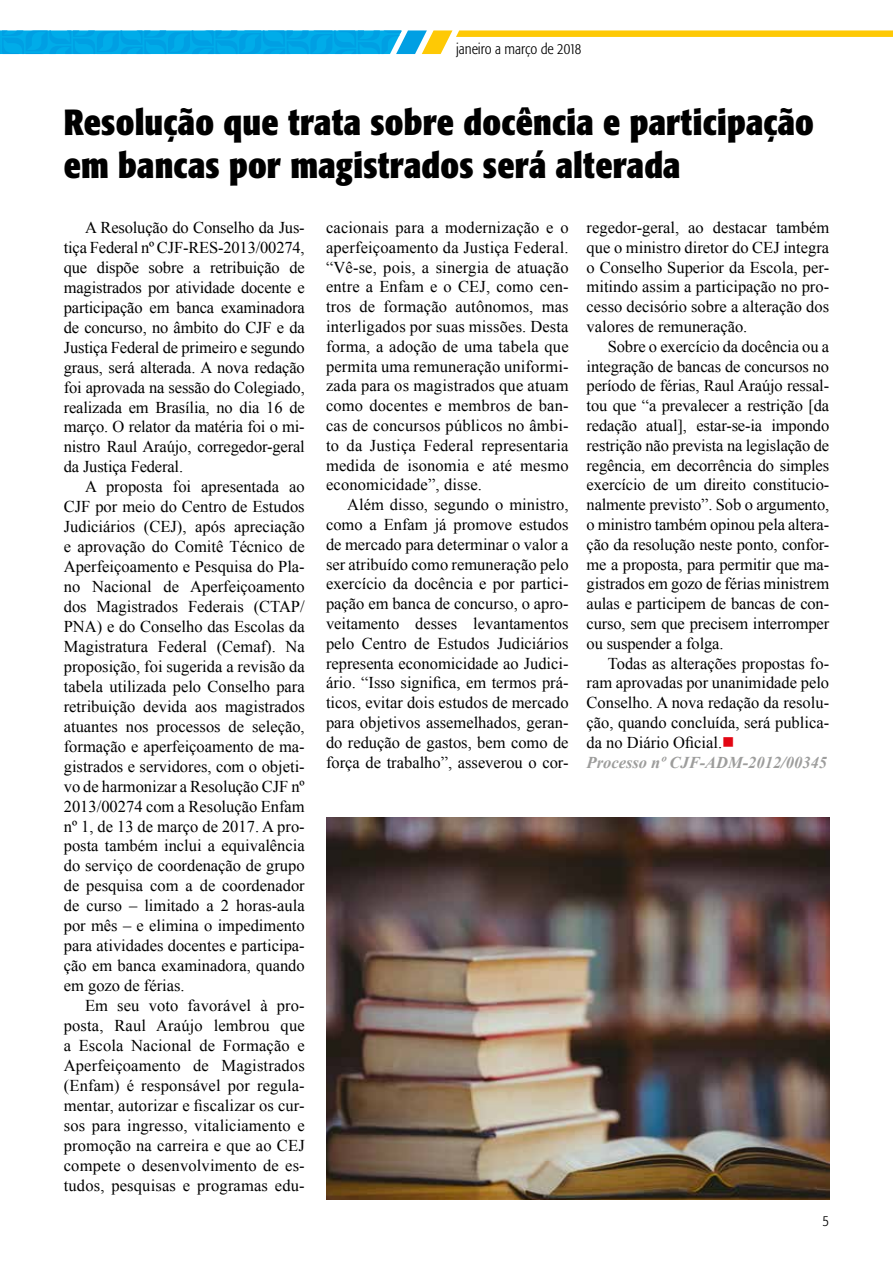
<style>
.page{position:relative;width:893px;height:1263px;background:#fff}
.page>*{position:absolute;margin:0;border:0;box-sizing:border-box;transform-origin:0 0}
.t1{font:700 condensed 36px/43.2px "Formata";letter-spacing:.005em;color:#000}
.t2{font:16.5px/19.8px "Times New Roman";color:#000;text-align:justify}
.t3{font:300 condensed 15px "Formata";color:#000}
.s1{color:#e30613}
.s2{font-weight:700;font-style:italic;color:#9d9d9c}
</style>
<div class="page">
<svg style="left:0;top:30px;width:893px;height:24px"></svg>
<img style="left:326px;top:817px;width:503px;height:382px">
<p class="t3" style="left:456px;top:40px;width:127px">janeiro a março de 2018</p>
<h1 class="t1" style="left:64px;top:100px;width:752px">Resolução que trata sobre docência e participação em bancas por magistrados será alterada</h1>
<p class="t2" style="left:64px;top:217px;width:242px;text-indent:21px">A Resolução do Conselho da Jus&shy;tiça Federal nº CJF-RES-2013/00274, que dispõe sobre a retribuição de magistrados por atividade docente e participação em banca examinadora de concurso, no âmbito do CJF e da Justiça Federal de primeiro e segundo graus, será alterada. A nova redação foi aprovada na sessão do Colegiado, realizada em Brasília, no dia 16 de março. O relator da matéria foi o mi&shy;nistro Raul Araújo, corregedor-geral da Justiça Federal.</p>
<p class="t2" style="left:64px;top:477px;width:242px;text-indent:21px">A proposta foi apresentada ao CJF por meio do Centro de Estudos Judiciários (CEJ), após apreciação e aprovação do Comitê Técnico de Aperfeiçoamento e Pesquisa do Pla&shy;no Nacional de Aperfeiçoamento dos Magistrados Federais (CTAP/ PNA) e do Conselho das Escolas da Magistratura Federal (Cemaf). Na proposição, foi sugerida a revisão da tabela utilizada pelo Conselho para retribuição devida aos magistrados atuantes nos processos de seleção, formação e aperfeiçoamento de ma&shy;gistrados e servidores, com o objeti&shy;vo de harmonizar a Resolução CJF nº 2013/00274 com a Resolução Enfam nº 1, de 13 de março de 2017. A pro&shy;posta também inclui a equivalência do serviço de coordenação de grupo de pesquisa com a de coordenador de curso – limitado a 2 horas-aula por mês – e elimina o impedimento para atividades docentes e participa&shy;ção em banca examinadora, quando em gozo de férias.</p>
<p class="t2" style="left:64px;top:995px;width:242px;text-indent:21px">Em seu voto favorável à pro&shy;posta, Raul Araújo lembrou que a Escola Nacional de Formação e Aperfeiçoamento de Magistrados (Enfam) é responsável por regula&shy;mentar, autorizar e fiscalizar os cur&shy;sos para ingresso, vitaliciamento e promoção na carreira e que ao CEJ compete o desenvolvimento de es&shy;tudos, pesquisas e programas edu-</p>
<p class="t2" style="left:326px;top:217px;width:244px">cacionais para a modernização e o aperfeiçoamento da Justiça Federal. “Vê-se, pois, a sinergia de atuação entre a Enfam e o CEJ, como cen&shy;tros de formação autônomos, mas interligados por suas missões. Desta forma, a adoção de uma tabela que permita uma remuneração uniformi&shy;zada para os magistrados que atuam como docentes e membros de ban&shy;cas de concursos públicos no âmbi&shy;to da Justiça Federal representaria medida de isonomia e até mesmo economicidade”, disse.</p>
<p class="t2" style="left:326px;top:494px;width:244px;text-indent:21px">Além disso, segundo o ministro, como a Enfam já promove estudos de mercado para determinar o valor a ser atribuído como remuneração pelo exercício da docência e por partici&shy;pação em banca de concurso, o apro&shy;veitamento desses levantamentos pelo Centro de Estudos Judiciários representa economicidade ao Judici&shy;ário. “Isso significa, em termos prá&shy;ticos, evitar dois estudos de mercado para objetivos assemelhados, geran&shy;do redução de gastos, bem como de força de trabalho”, asseverou o cor-</p>
<p class="t2" style="left:587px;top:217px;width:244px">regedor-geral, ao destacar também que o ministro diretor do CEJ integra o Conselho Superior da Escola, per&shy;mitindo assim a participação no pro&shy;cesso decisório sobre a alteração dos valores de remuneração.</p>
<p class="t2" style="left:587px;top:336px;width:244px;text-indent:21px">Sobre o exercício da docência ou a integração de bancas de concursos no período de férias, Raul Araújo ressal&shy;tou que “a prevalecer a restrição [da redação atual], estar-se-ia impondo restrição não prevista na legislação de regência, em decorrência do simples exercício de um direito constitucio&shy;nalmente previsto”. Sob o argumento, o ministro também opinou pela altera&shy;ção da resolução neste ponto, confor&shy;me a proposta, para permitir que ma&shy;gistrados em gozo de férias ministrem aulas e participem de bancas de con&shy;curso, sem que precisem interromper ou suspender a folga.</p>
<p class="t2" style="left:587px;top:653px;width:244px;text-align:left;text-indent:21px">Todas as alterações propostas fo&shy;ram aprovadas por unanimidade pelo Conselho. A nova redação da resolu&shy;ção, quando concluída, será publica&shy;da no Diário Oficial.<span class="s1">■<br></span><span class="s2">Processo nº CJF-ADM-2012/00345</span></p>
<p class="t3" style="left:823px;top:1212px;width:8px">5</p>
</div>
